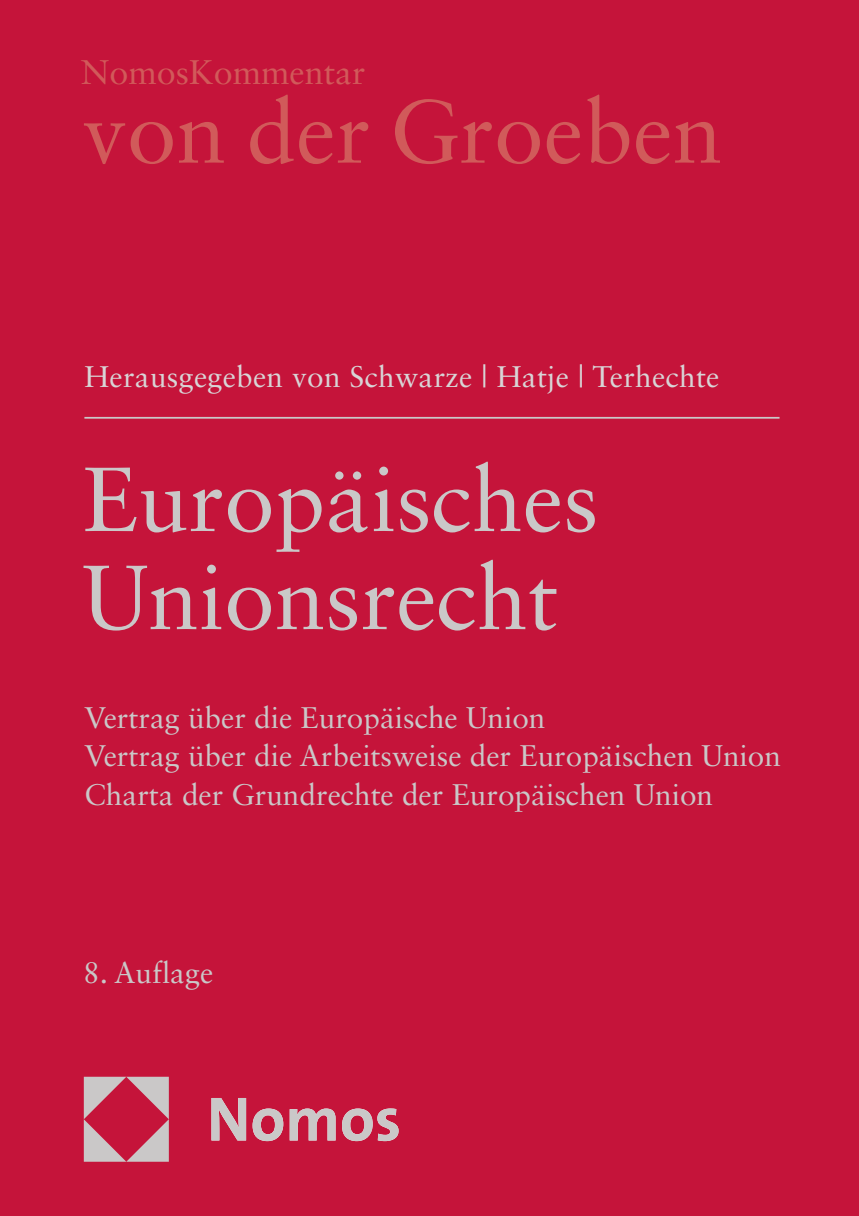
<style>
.page{position:relative;width:859px;height:1216px;background:#fff}
.page>*{position:absolute;margin:0;border:0;box-sizing:border-box;transform-origin:0 0}
.t1{font:91px/98px "Sabon LT Std";color:#cac8c8}
.t2{font:89.25px "Sabon LT Std";color:#d15a5a}
.t3{font:34.12px "Sabon LT Std";color:#d15a5a}
.t4{font:29.75px/38.5px "Sabon LT Std";color:#cac8c8}
.t5{font:29.75px "Sabon LT Std";letter-spacing:.01em;color:#d8d5d6}
</style>
<div class="page">
<div style="left:0;top:0;width:858px;height:1215px;background:#c5143a"></div>
<svg style="left:211px;top:1098px;width:187px;height:43px"></svg>
<svg style="left:84px;top:1076px;width:85px;height:85px"></svg>
<hr style="left:84px;top:417px;width:695px;height:1px;background:#cac8c8">
<p class="t3" style="left:81px;top:52px;width:286px">NomosKommentar</p>
<h2 class="t2" style="left:82px;top:78px;width:641px">von der Groeben</h2>
<p class="t5" style="left:84px;top:359px;width:636px">Herausgegeben von Schwarze | Hatje | Terhechte</p>
<h1 class="t1" style="left:82px;top:449px;width:517px">Europäisches<br>Unionsrecht</h1>
<p class="t4" style="left:84px;top:697px;width:697px">Vertrag über die Europäische Union<br>Vertrag über die Arbeitsweise der Europäischen Union<br>Charta der Grundrechte der Europäischen Union</p>
<p class="t4" style="left:83px;top:953px;width:132px">8. Auflage</p>
</div>
